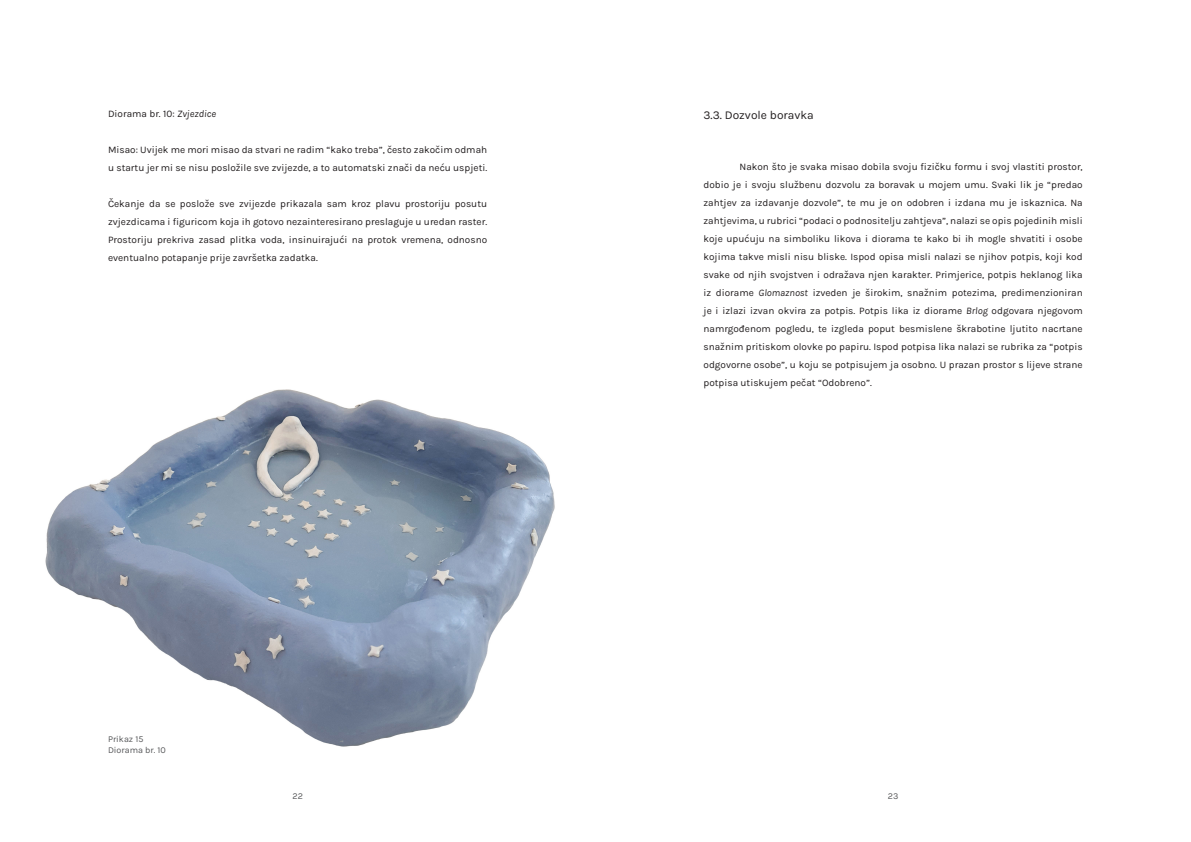
<style>
.page{position:relative;width:1191px;height:842px;background:#fff}
.page>*{position:absolute;margin:0;border:0;box-sizing:border-box;transform-origin:0 0}
.podnaslov{font:12px "Karla";color:#231f20}
.t1{font:10px/18px "Karla";color:#231f20;text-align:justify}
.t2{font:9px "Karla";color:#57585a}
.s1{font-style:italic}
</style>
<div class="page">
<img style="left:45px;top:389px;width:510px;height:358px">
<p class="t1" style="left:108px;top:105px;width:109px">Diorama br. 10: <span class="s1">Zvjezdice</span></p>
<p class="t1" style="left:108px;top:141px;width:381px">Misao: Uvijek me mori misao da stvari ne radim “kako treba”, često zakočim odmah u startu jer mi se nisu posložile sve zvijezde, a to automatski znači da neću uspjeti.</p>
<p class="t1" style="left:108px;top:195px;width:381px">Čekanje da se poslože sve zvijezde prikazala sam kroz plavu prostoriju posutu zvjezdicama i figuricom koja ih gotovo nezainteresirano preslaguje u uredan raster.<br>Prostoriju prekriva zasad plitka voda, insinuirajući na protok vremena, odnosno eventualno potapanje prije završetka zadatka.</p>
<p class="t2" style="left:108px;top:733px;width:37px">Prikaz 15</p>
<p class="t2" style="left:108px;top:744px;width:59px">Diorama br. 10</p>
<p class="podnaslov" style="left:703px;top:107px;width:112px">3.3. Dozvole boravka</p>
<p class="t1" style="left:703px;top:157px;width:381px;text-indent:36px">Nakon što je svaka misao dobila svoju fizičku formu i svoj vlastiti prostor, dobio je i svoju službenu dozvolu za boravak u mojem umu. Svaki lik je “predao zahtjev za izdavanje dozvole”, te mu je on odobren i izdana mu je iskaznica. Na zahtjevima, u rubrici “podaci o podnositelju zahtjeva”, nalazi se opis pojedinih misli koje upućuju na simboliku likova i diorama te kako bi ih mogle shvatiti i osobe kojima takve misli nisu bliske. Ispod opisa misli nalazi se njihov potpis, koji kod svake od njih svojstven i odražava njen karakter. Primjerice, potpis heklanog lika iz diorame <span class="s1">Glomaznost</span> izveden je širokim, snažnim potezima, predimenzioniran je i izlazi izvan okvira za potpis. Potpis lika iz diorame <span class="s1">Brlog</span> odgovara njegovom namrgođenom pogledu, te izgleda poput besmislene škrabotine ljutito nacrtane snažnim pritiskom olovke po papiru. Ispod potpisa lika nalazi se rubrika za “potpis odgovorne osobe”, u koju se potpisujem ja osobno. U prazan prostor s lijeve strane potpisa utiskujem pečat “Odobreno”.</p>
<p class="t2" style="left:292px;top:790px;width:12px">22</p>
<p class="t2" style="left:888px;top:790px;width:12px">23</p>
</div>
